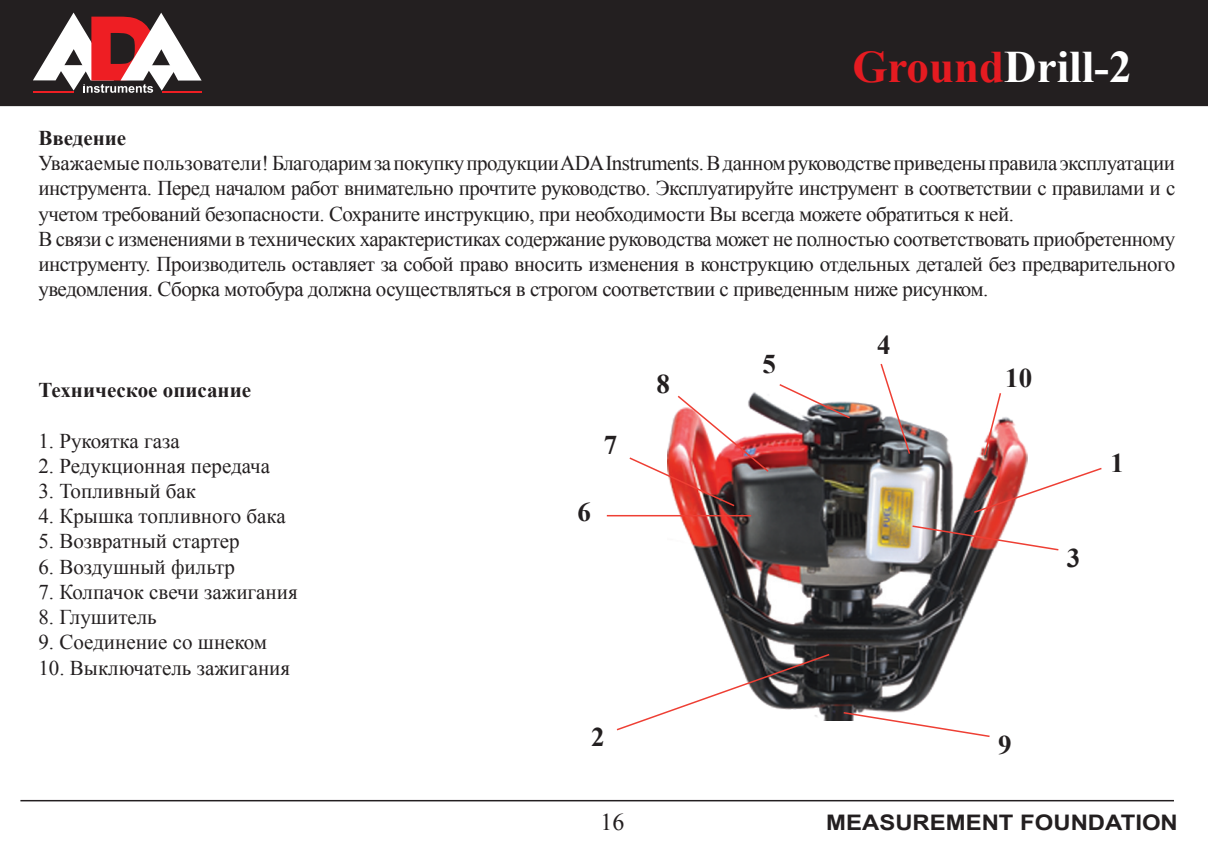
<style>
.page{position:relative;width:1208px;height:851px;background:#fff}
.page>*{position:absolute;margin:0;border:0;box-sizing:border-box;transform-origin:0 0}
.t1{font:700 45px "Times New Roman";color:#fff}
.t2{font:700 27px "Times New Roman";color:#231f20}
.t3{font:24px "Times New Roman";color:#231f20}
.t4{font:700 21.3px "Arial";color:#231f20;scale:1.12 1}
.t5{font:21px/25.2px "Times New Roman";color:#231f20;text-align:justify}
.t6{font:700 21px "Times New Roman";color:#231f20}
.s1{color:#e51b21}
</style>
<div class="page">
<div style="left:0;top:0;width:1207px;height:106px;background:#231f20"></div>
<svg style="left:33px;top:13px;width:169px;height:80px"></svg>
<hr style="left:33px;top:91px;width:41px;height:1px;background:#ee1e23">
<hr style="left:162px;top:91px;width:40px;height:2px;background:#ee1e23">
<hr style="left:20px;top:799px;width:1154px;height:2px;background:#231f20">
<svg style="left:1207px;top:0;width:1px;height:106px"></svg>
<img style="left:668px;top:392px;width:360px;height:328px">
<svg style="left:777px;top:384px;width:74px;height:35px"></svg>
<svg style="left:879px;top:363px;width:32px;height:92px"></svg>
<svg style="left:983px;top:392px;width:19px;height:65px"></svg>
<svg style="left:972px;top:466px;width:130px;height:48px"></svg>
<svg style="left:616px;top:652px;width:215px;height:79px"></svg>
<svg style="left:842px;top:711px;width:149px;height:26px"></svg>
<img style="left:629px;top:394px;width:141px;height:113px">
<hr style="left:607px;top:515px;width:144px;height:1px;background:#ee3f34">
<svg style="left:911px;top:524px;width:148px;height:27px"></svg>
<h1 class="t1" style="left:852px;top:35px;width:281px"><span class="s1">Ground</span>Drill-2</h1>
<p class="t6" style="left:38px;top:123px;width:89px">Введение</p>
<p class="t5" style="left:38px;top:150px;width:1138px">Уважаемые пользователи! Благодарим за покупку продукции ADA Instruments. В данном руководстве приведены правила эксплуатации инструмента. Перед началом работ внимательно прочтите руководство. Эксплуатируйте инструмент в соответствии с правилами и с учетом требований безопасности. Сохраните инструкцию, при необходимости Вы всегда можете обратиться к ней.</p>
<p class="t5" style="left:38px;top:226px;width:1138px">В связи с изменениями в технических характеристиках содержание руководства может не полностью соответствовать приобретенному инструменту. Производитель оставляет за собой право вносить изменения в конструкцию отдельных деталей без предварительного уведомления. Сборка мотобура должна осуществляться в строгом соответствии с приведенным ниже рисунком.</p>
<p class="t6" style="left:38px;top:375px;width:214px">Техническое описание</p>
<p class="t5" style="left:38px;top:427px;width:143px">1. Рукоятка газа</p>
<p class="t5" style="left:38px;top:453px;width:233px">2. Редукционная передача</p>
<p class="t5" style="left:38px;top:478px;width:159px">3. Топливный бак</p>
<p class="t5" style="left:38px;top:503px;width:249px">4. Крышка топливного бака</p>
<p class="t5" style="left:38px;top:528px;width:203px">5. Возвратный стартер</p>
<p class="t5" style="left:38px;top:553px;width:198px">6. Воздушный фильтр</p>
<p class="t5" style="left:38px;top:579px;width:261px">7. Колпачок свечи зажигания</p>
<p class="t5" style="left:38px;top:604px;width:120px">8. Глушитель</p>
<p class="t5" style="left:38px;top:629px;width:230px">9. Соединение со шнеком</p>
<p class="t5" style="left:38px;top:654px;width:253px">10. Выключатель зажигания</p>
<p class="t2" style="left:604px;top:426px;width:15px">7</p>
<p class="t2" style="left:577px;top:493px;width:15px">6</p>
<p class="t2" style="left:656px;top:365px;width:15px">8</p>
<p class="t2" style="left:591px;top:718px;width:15px">2</p>
<p class="t2" style="left:762px;top:345px;width:15px">5</p>
<p class="t2" style="left:877px;top:326px;width:15px">4</p>
<p class="t2" style="left:1005px;top:359px;width:28px">10</p>
<p class="t2" style="left:1067px;top:539px;width:15px">3</p>
<p class="t2" style="left:1110px;top:444px;width:15px">1</p>
<p class="t2" style="left:998px;top:725px;width:15px">9</p>
<p class="t3" style="left:600px;top:805px;width:25px">16</p>
<p class="t4" style="left:826px;top:808px;width:315px">MEASUREMENT FOUNDATION</p>
</div>
